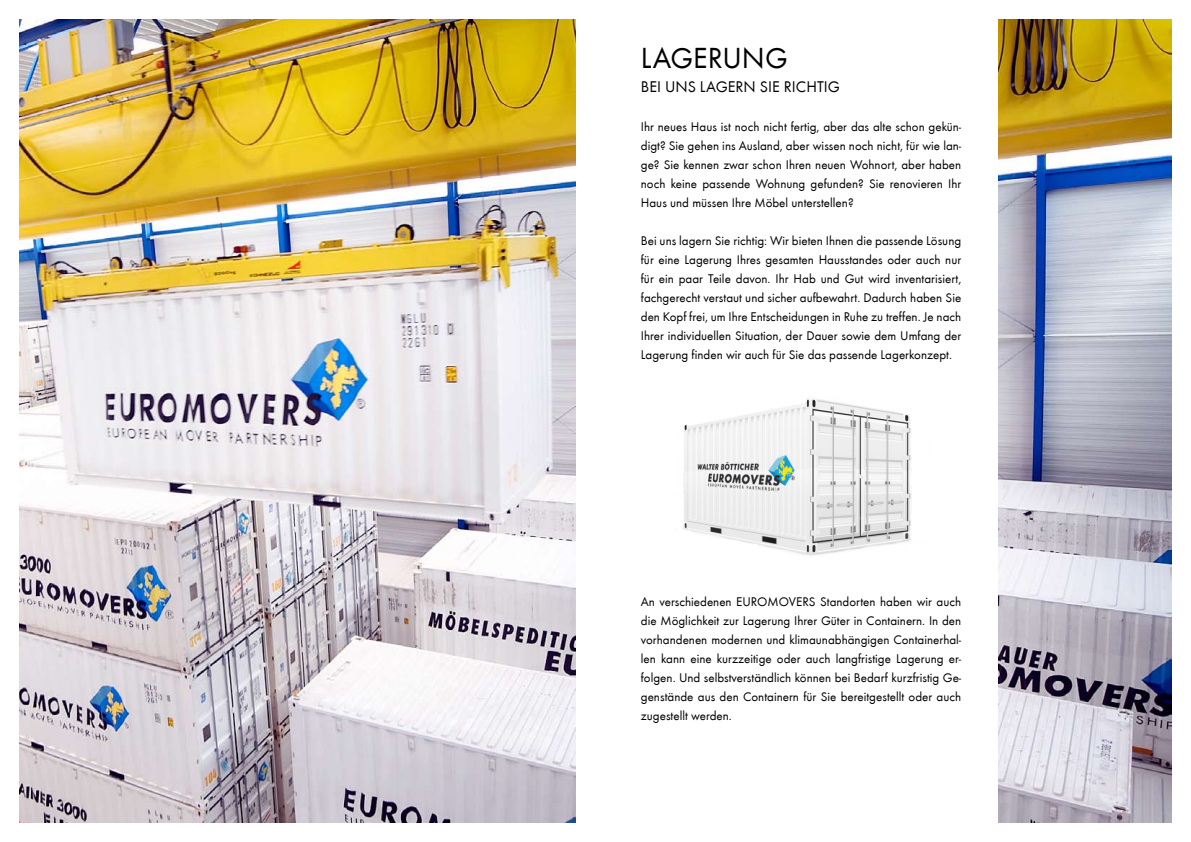
<style>
.page{position:relative;width:1191px;height:842px;background:#fff}
.page>*{position:absolute;margin:0;border:0;box-sizing:border-box;transform-origin:0 0}
.t1{font:30px "Futura T";color:#000}
.t2{font:16px "Futura T";color:#000}
.t3{font:13px/19px "Futura T";color:#000;text-align:justify}
</style>
<div class="page">
<img style="left:683px;top:399px;width:229px;height:157px">
<img style="left:20px;top:20px;width:555px;height:802px">
<img style="left:998px;top:20px;width:173px;height:802px">
<h1 class="t1" style="left:641px;top:41px;width:148px">Lageru ng</h1>
<p class="t2" style="left:641px;top:77px;width:200px">Bei u ns lagern Sie richtig</p>
<p class="t3" style="left:641px;top:117px;width:322px">I hr neues Haus ist noch nicht fertig, aber das alte schon gekün&shy;digt? Sie gehen ins Ausland, aber wissen noch nicht, für wie lan&shy;ge? Sie kennen zwar schon I hren neuen Wohnort, aber haben noch keine passende Wohnung gefunden? Sie renovieren I hr Haus und müssen I hre Möbel unterstellen?</p>
<p class="t3" style="left:641px;top:231px;width:322px">Bei uns lagern Sie richtig: Wir bieten I hnen die passende Lösung für eine Lagerung I hres gesamten Hausstandes oder auch nur für ein paar Teile davon. I hr Hab und Gut wird inventarisiert, fachgerecht verstaut und sicher aufbewahrt. Dadurch haben Sie den Kopf frei, um I hre Entscheidungen in Ruhe zu treffen. Je nach I hrer individuellen Situation, der Dauer sowie dem Umfang der Lagerung finden wir auch für Sie das passende Lagerkonzept.</p>
<p class="t3" style="left:641px;top:592px;width:119px">An verschiedenen EUROMOVERS</p>
<p class="t3" style="left:641px;top:592px;width:322px;text-indent:179px">Standorten haben wir auch die Möglichkeit zur Lagerung I hrer Güter in Containern. I n den vorhandenen modernen und klimaunabhängigen Containerhal&shy;len kann eine kurzzeitige oder auch langfristige Lagerung er&shy;folgen. Und selbstverständlich können bei Bedarf kurzfristig Ge&shy;genstände aus den Containern für Sie bereitgestellt oder auch zugestellt werden.</p>
</div>
